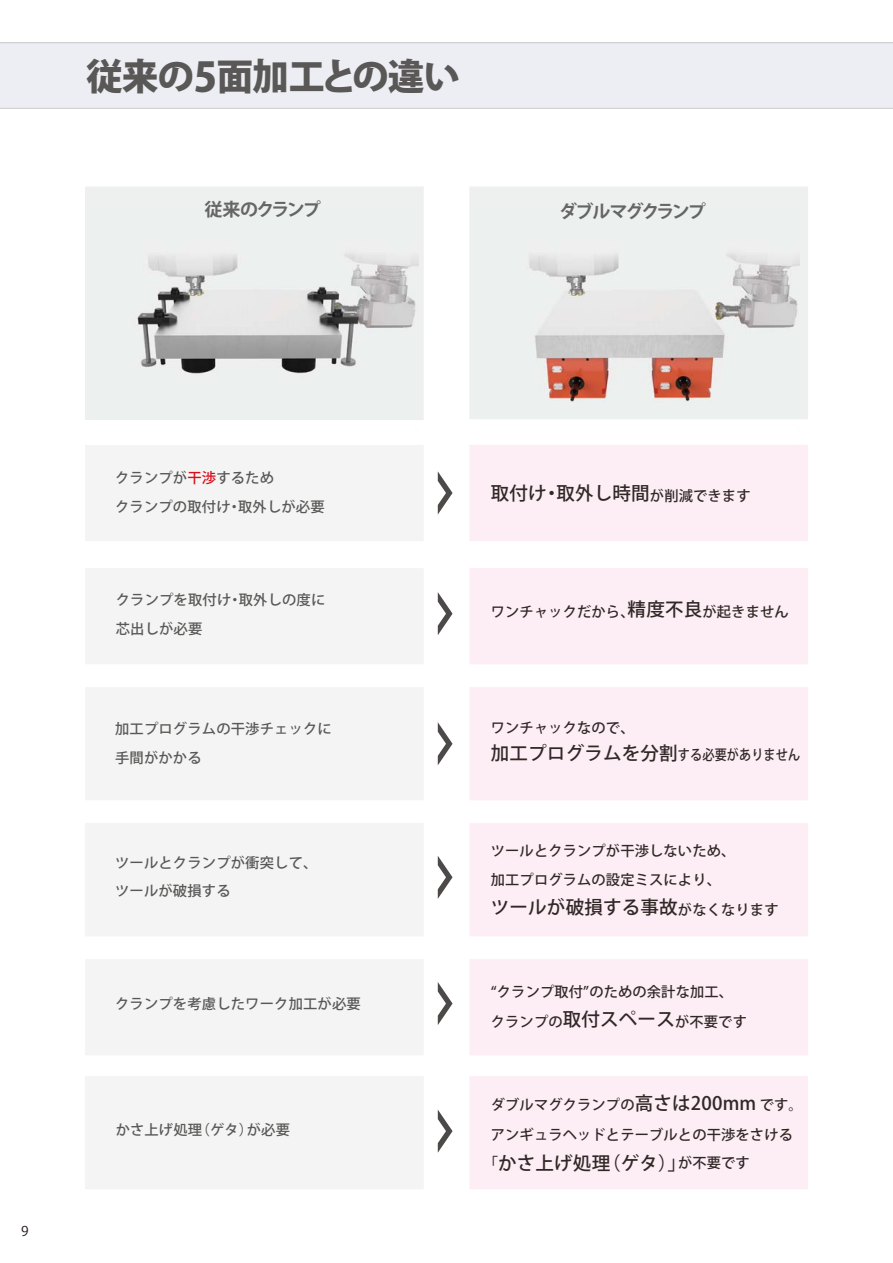
<style>
.page{position:relative;width:893px;height:1263px;background:#fff}
.page>*{position:absolute;margin:0;border:0;box-sizing:border-box;transform-origin:0 0}
.t1{font:36.75px "Koz Go Pr 6 N Heavy 90 msp RKSJ H";letter-spacing:-.03em;color:#595857}
.t2{font:18.6px "Koz Go Pr 6 N Medium 90 msp RKSJ H";letter-spacing:.01em;color:#302826}
.t3{font:18px "Koz Go Pr 6 N Bold 90 msp RKSJ H";letter-spacing:-.11em;color:#666565}
.t4{font:14.25px/28.5px "Koz Go Pr 6 N Medium 90 msp RKSJ H";letter-spacing:.01em;color:#302826}
.t5{font:14.25px/28.5px "Koz Go Pr 6 N Medium 90 msp RKSJ H";letter-spacing:.01em;color:#595857}
.t6{font:13.5px "Koz Go Pro Regular 90 msp RKSJ H";color:#231916}
.s1{font-size:40.5px}
.s2{color:#d80e19}
.s3{font-size:14.25px}
.s4{font-size:18.6px}
</style>
<div class="page">
<div style="left:85px;top:187px;width:339px;height:233px;background:#eeefef"></div>
<svg style="left:438px;top:472px;width:14px;height:42px"></svg>
<div style="left:85px;top:445px;width:338px;height:96px;background:#f4f4f4"></div>
<div style="left:84px;top:567px;width:340px;height:98px;background:#f4f4f4"></div>
<div style="left:83px;top:567px;width:342px;height:99px;border:2px solid #fff"></div>
<div style="left:84px;top:686px;width:340px;height:115px;background:#f4f4f4"></div>
<div style="left:83px;top:686px;width:342px;height:116px;border:2px solid #fff"></div>
<div style="left:84px;top:822px;width:340px;height:115px;background:#f4f4f4"></div>
<div style="left:84px;top:822px;width:341px;height:116px;border:1px solid #fff"></div>
<div style="left:84px;top:958px;width:340px;height:98px;background:#f4f4f4"></div>
<div style="left:83px;top:958px;width:342px;height:99px;border:2px solid #fff"></div>
<div style="left:84px;top:1075px;width:340px;height:115px;background:#f4f4f4"></div>
<div style="left:469px;top:445px;width:339px;height:96px;background:#fdeef5"></div>
<div style="left:469px;top:567px;width:340px;height:98px;background:#fdeef5"></div>
<div style="left:468px;top:567px;width:341px;height:99px;border:2px solid #fff"></div>
<div style="left:469px;top:686px;width:340px;height:115px;background:#fdeef5"></div>
<div style="left:468px;top:686px;width:341px;height:116px;border:2px solid #fff"></div>
<div style="left:469px;top:822px;width:340px;height:115px;background:#fdeef5"></div>
<div style="left:468px;top:822px;width:341px;height:116px;border:2px solid #fff"></div>
<div style="left:469px;top:958px;width:340px;height:98px;background:#fdeef5"></div>
<div style="left:468px;top:958px;width:341px;height:99px;border:2px solid #fff"></div>
<div style="left:469px;top:1075px;width:340px;height:115px;background:#fdeef5"></div>
<div style="left:468px;top:1074px;width:341px;height:117px;border:2px solid #fff"></div>
<svg style="left:438px;top:1110px;width:14px;height:43px"></svg>
<svg style="left:438px;top:982px;width:14px;height:43px"></svg>
<svg style="left:438px;top:856px;width:14px;height:43px"></svg>
<svg style="left:438px;top:722px;width:14px;height:43px"></svg>
<svg style="left:438px;top:592px;width:14px;height:43px"></svg>
<div style="left:469px;top:187px;width:339px;height:232px;background:#eeefef"></div>
<img style="left:87px;top:207px;width:331px;height:248px">
<div style="left:469px;top:445px;width:331px;height:10px;background:#fdeef5"></div>
<img style="left:469px;top:207px;width:331px;height:212px">
<div style="left:0;top:43px;width:893px;height:65px;background:#eceef3"></div>
<hr style="left:0;top:42px;width:893px;height:1px;background:#c9c9ca">
<hr style="left:0;top:108px;width:893px;height:1px;background:#c9c9ca">
<h1 class="t1" style="left:86px;top:63px;width:376px">従来の<span class="s1">5</span>面加工との違い</h1>
<p class="t3" style="left:204px;top:203px;width:118px">従来のクランプ</p>
<p class="t3" style="left:559px;top:204px;width:148px">ダブルマグクランプ</p>
<p class="t6" style="left:21px;top:1226px;width:9px">9</p>
<p class="t5" style="left:115px;top:466px;width:211px">クランプが<span class="s2">干渉</span>するため<br>クランプの取付け・取外しが必要</p>
<p class="t5" style="left:116px;top:587px;width:211px">クランプを取付け・取外しの度に芯出しが必要</p>
<p class="t5" style="left:115px;top:717px;width:218px">加工プログラムの干渉チェックに手間がかかる</p>
<p class="t5" style="left:115px;top:850px;width:204px">ツールとクランプが衝突して、ツールが破損する</p>
<p class="t5" style="left:115px;top:991px;width:247px">クランプを考慮したワーク加工が必要</p>
<p class="t5" style="left:116px;top:1117px;width:176px">かさ上げ処理（ゲタ）が必要</p>
<h2 class="t2" style="left:491px;top:486px;width:261px">取付け・取外し時間<span class="s3">が削減できます</span></h2>
<p class="t4" style="left:491px;top:599px;width:299px">ワンチャックだから、<span class="s4">精度不良</span>が起きません</p>
<p class="t4" style="left:491px;top:716px;width:145px">ワンチャックなので、</p>
<h2 class="t2" style="left:491px;top:746px;width:311px">加工プログラムを分割<span class="s3">する必要がありません</span></h2>
<p class="t4" style="left:491px;top:839px;width:246px">ツールとクランプが干渉しないため、加工プログラムの設定ミスにより、</p>
<h2 class="t2" style="left:491px;top:900px;width:289px">ツールが破損する事故<span class="s3">がなくなります</span></h2>
<p class="t4" style="left:491px;top:978px;width:258px;line-height:29.8px">“クランプ取付”のための余計な加工、クランプの<span class="s4">取付スペース</span>が不要です</p>
<p class="t4" style="left:491px;top:1092px;width:313px;line-height:30.2px">ダブルマグクランプの<span class="s4">高さは200mm</span> です。アンギュラヘッドとテーブルとの干渉をさける</p>
<h2 class="t2" style="left:484px;top:1156px;width:268px"><span class="s3">「</span>かさ上げ処理（ゲタ）」<span class="s3">が不要です</span></h2>
</div>
